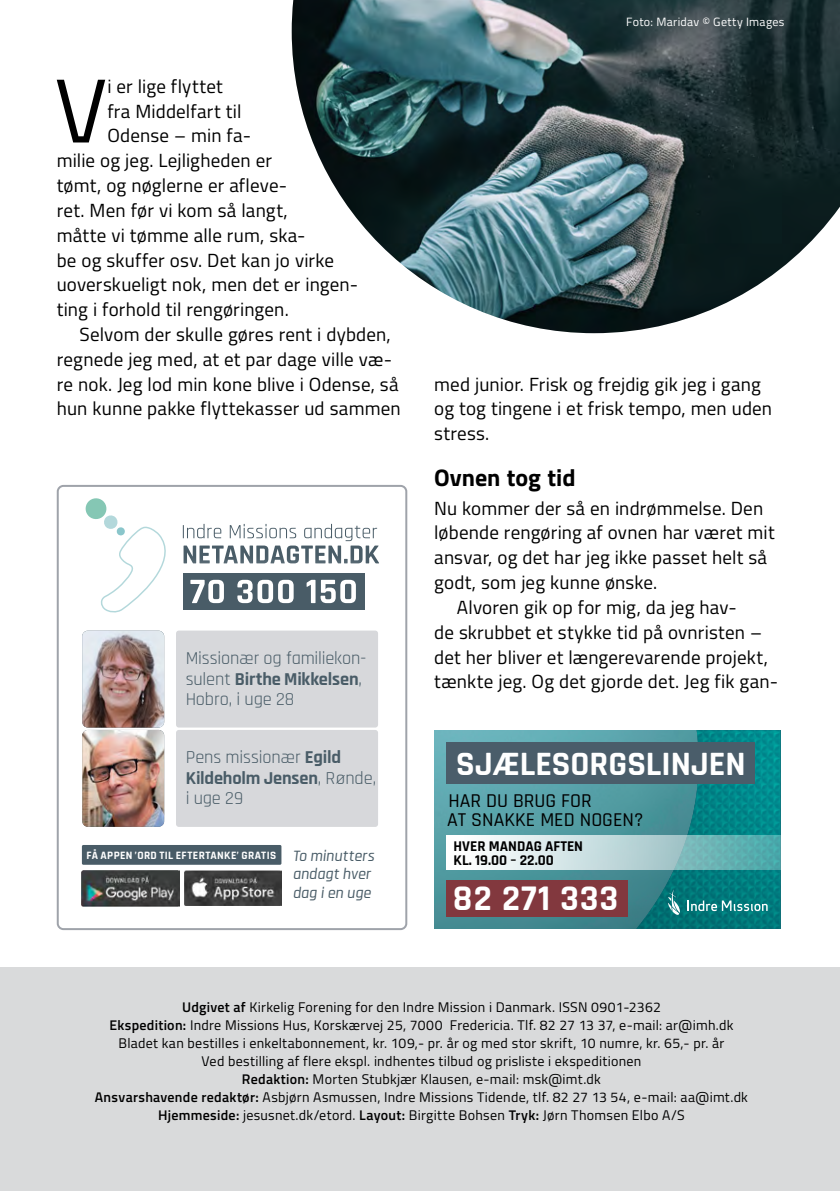
<style>
.page{position:relative;width:840px;height:1191px;background:#fff}
.page>*{position:absolute;margin:0;border:0;box-sizing:border-box;transform-origin:0 0}
.t1{font:90.6px "Titillium";color:#000}
.t2{font:700 36.4px "Rajdhani";letter-spacing:.03em;color:#fff}
.t3{font:700 34.6px "Rajdhani";color:#fff}
.t4{font:700 24px "Titillium";color:#000}
.t5{font:500 19.8px/19.2px "Rajdhani";color:#000}
.t6{font:19px/24.8px "Titillium";letter-spacing:.005em;color:#000}
.t7{font:18.4px/20.4px "Rajdhani";letter-spacing:-.01em;color:#495c67}
.t8{font:500 16px/18px "Rajdhani";color:#495c67}
.t9{font:700 15px/13.8px "Rajdhani";color:#000}
.t10{font:14px/18px "Titillium";letter-spacing:.02em;color:#000;text-align:center}
.t11{font:12px "Titillium";letter-spacing:.025em;color:#fff}
.t12{font:700 11.4px "Rajdhani";letter-spacing:.03em;color:#fff}
.s1{font-weight:700}
.s2{font-weight:600}
</style>
<div class="page">
<img style="left:291px;top:0;width:548px;height:333px">
<div style="left:0;top:967px;width:839px;height:224px;background:#d9dadb"></div>
<img style="left:434px;top:730px;width:151px;height:198px">
<svg style="left:585px;top:730px;width:195px;height:198px;background:#23888d"></svg>
<div style="left:446px;top:742px;width:308px;height:41px;background:#4a5d6a"></div>
<svg style="left:446px;top:836px;width:334px;height:34px"></svg>
<div style="left:446px;top:879px;width:180px;height:37px;background:#82383e"></div>
<div style="left:176px;top:630px;width:202px;height:97px;background:#d7d8db;border-radius:3px"></div>
<div style="left:176px;top:730px;width:202px;height:97px;background:#d7d8db;border-radius:3px"></div>
<div style="left:57px;top:485px;width:350px;height:445px;border:2px solid #9fa3aa;border-radius:6px"></div>
<img style="left:184px;top:870px;width:97px;height:36px">
<img style="left:82px;top:870px;width:97px;height:36px">
<div style="left:82px;top:845px;width:199px;height:19px;background:#495c67"></div>
<img style="left:82px;top:730px;width:82px;height:96px">
<svg style="left:85px;top:498px;width:294px;height:115px"></svg>
<img style="left:82px;top:630px;width:82px;height:97px">
<h1 class="t1" style="left:55px;top:44px;width:54px">V</h1>
<p class="t6" style="left:107px;top:73px;width:117px">i er lige flyttet</p>
<p class="t6" style="left:107px;top:98px;width:135px">fra Middelfart til</p>
<p class="t6" style="left:107px;top:122px;width:145px">Odense – min fa-</p>
<p class="t6" style="left:57px;top:147px;width:217px">milie og jeg. Lejligheden er</p>
<p class="t6" style="left:57px;top:172px;width:232px">tømt, og nøglerne er afleve-</p>
<p class="t6" style="left:57px;top:197px;width:232px">ret. Men før vi kom så langt,</p>
<p class="t6" style="left:57px;top:222px;width:250px">måtte vi tømme alle rum, ska-</p>
<p class="t6" style="left:57px;top:246px;width:279px">be og skuffer osv. Det kan jo virke</p>
<p class="t6" style="left:57px;top:271px;width:303px">uoverskueligt nok, men det er ingen-</p>
<p class="t6" style="left:57px;top:296px;width:233px">ting i forhold til rengøringen.</p>
<p class="t6" style="left:79px;top:321px;width:313px">Selvom der skulle gøres rent i dybden,</p>
<p class="t6" style="left:57px;top:346px;width:337px">regnede jeg med, at et par dage ville væ-</p>
<p class="t6" style="left:57px;top:370px;width:343px">re nok. Jeg lod min kone blive i Odense, så</p>
<p class="t6" style="left:57px;top:395px;width:345px">hun kunne pakke flyttekasser ud sammen</p>
<p class="t7" style="left:185px;top:648px;width:182px">Missionær og familiekon&shy;sulent <span class="s1">Birthe Mikkelsen</span>,<br>Hobro, i uge 28</p>
<p class="t7" style="left:185px;top:748px;width:192px">Pens missionær <span class="s1">Egild<br>Kildeholm Jensen</span>, Rønde, i uge 29</p>
<p class="t12" style="left:86px;top:848px;width:191px">FÅ APPEN ’ORD TIL EFTERTANKE’ GRATIS</p>
<p class="t8" style="left:292px;top:848px;width:85px">To minutters andagt hver dag i en uge</p>
<p class="t11" style="left:626px;top:13px;width:160px">Foto: Maridav © Getty Images</p>
<p class="t6" style="left:434px;top:370px;width:339px">med junior. Frisk og frejdig gik jeg i gang og tog tingene i et frisk tempo, men uden stress.</p>
<p class="t4" style="left:434px;top:459px;width:143px">Ovnen tog tid</p>
<p class="t6" style="left:434px;top:495px;width:330px">Nu kommer der så en indrømmelse. Den</p>
<p class="t6" style="left:434px;top:519px;width:342px">løbende rengøring af ovnen har været mit</p>
<p class="t6" style="left:434px;top:544px;width:334px">ansvar, og det har jeg ikke passet helt så</p>
<p class="t6" style="left:434px;top:569px;width:224px">godt, som jeg kunne ønske.</p>
<p class="t6" style="left:456px;top:594px;width:281px">Alvoren gik op for mig, da jeg hav-</p>
<p class="t6" style="left:434px;top:618px;width:329px">de skrubbet et stykke tid på ovnristen –</p>
<p class="t6" style="left:434px;top:643px;width:335px">det her bliver et længerevarende projekt,</p>
<p class="t6" style="left:434px;top:668px;width:345px">tænkte jeg. Og det gjorde det. Jeg fik gan-</p>
<h3 class="t3" style="left:456px;top:742px;width:291px">SJÆLESORGSLINJEN</h3>
<p class="t5" style="left:447px;top:792px;width:197px">HAR DU BRUG FOR<br>AT SNAKKE MED NOGEN?</p>
<p class="t9" style="left:453px;top:840px;width:131px">HVER MANDAG AFTEN<br>KL. 19.00 – 22.00</p>
<h2 class="t2" style="left:452px;top:876px;width:167px">82 271 333</h2>
<p class="t10" style="left:95px;top:997px;width:654px"><span class="s2">Udgivet af</span> Kirkelig Forening for den Indre Mission i Danmark. ISSN 0901-2362<br><span class="s2">Ekspedition:</span> Indre Missions Hus, Korskærvej 25, 7000 Fredericia. Tlf. 82 27 13 37, e-mail: ar@imh.dk Bladet kan bestilles i enkeltabonnement, kr. 109,- pr. år og med stor skrift, 10 numre, kr. 65,- pr. år<br>Ved bestilling af flere ekspl. indhentes tilbud og prisliste i ekspeditionen<br><span class="s2">Redaktion:</span> Morten Stubkjær Klausen, e-mail: msk@imt.dk<br><span class="s2">Ansvarshavende redaktør:</span> Asbjørn Asmussen, Indre Missions Tidende, tlf. 82 27 13 54, e-mail: aa@imt.dk <span class="s2">Hjemmeside:</span> jesusnet.dk/etord. <span class="s2">Layout:</span> Birgitte Bohsen <span class="s2">Tryk:</span> Jørn Thomsen Elbo A/S</p>
</div>
